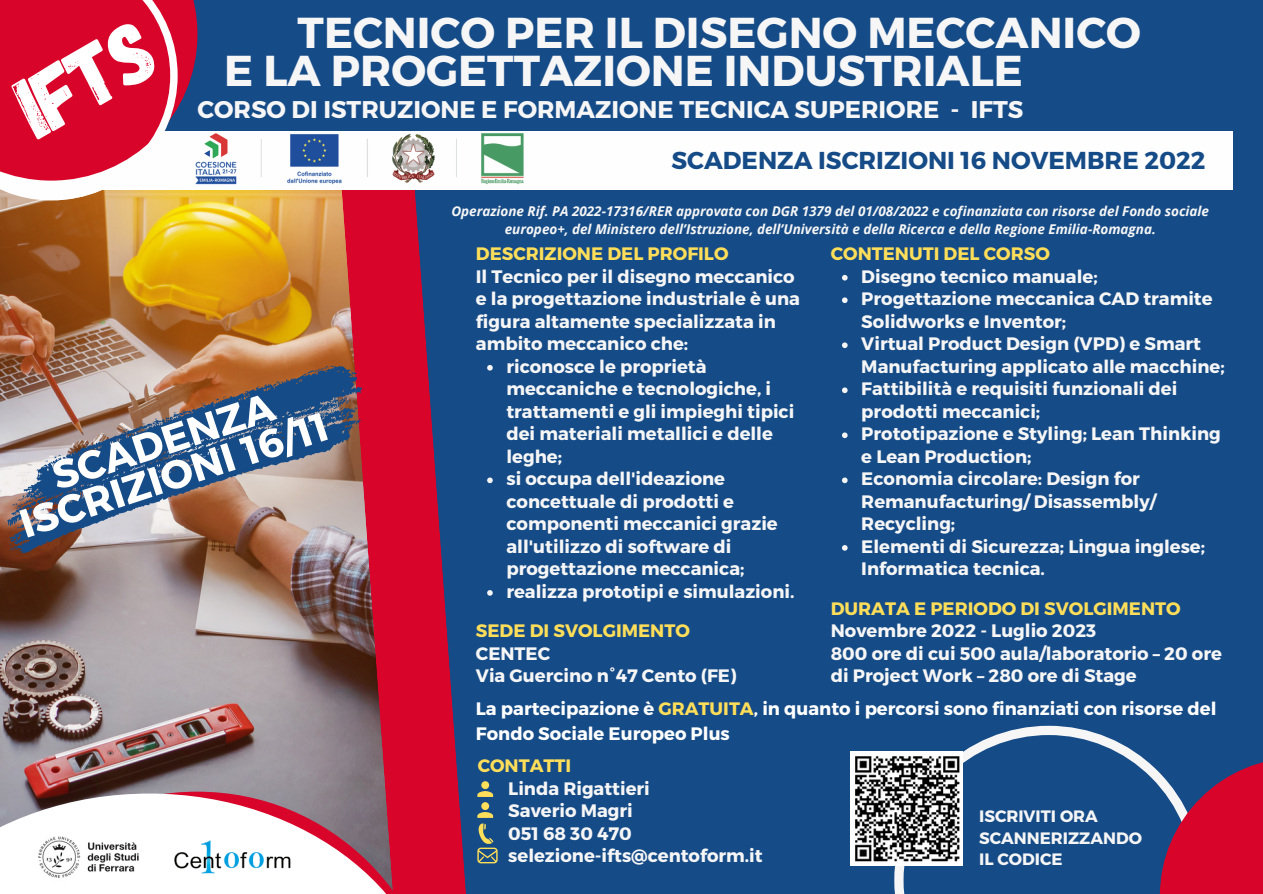
<style>
.page{position:relative;width:1263px;height:894px;background:#fff}
.page>*{position:absolute;margin:0;border:0;box-sizing:border-box;transform-origin:0 0}
.t1{font:86.55px "Gagalin";color:#fff}
.t2{font:700 43.2px/38.2px "Montserrat";color:#f6f6f6}
.t3{font:700 40.05px/35.4px "Montserrat";color:#fff;text-align:center}
.t4{font:700 24.45px "Montserrat";color:#154b87}
.t5{font:700 24.15px "Montserrat";color:#f6f6f6}
.t6{font:700 18px/22.5px "Montserrat";color:#f6f6f6}
.t7{font:700 18px/24.8px "Montserrat";color:#fff}
.t8{font:700 18px "Montserrat";color:#ffde59}
.t9{font:700 16.5px/21.3px "Montserrat";color:#f6f6f6}
.t10{font:italic 700 13.5px/18px "Open Sans";color:#f6f6f6;text-align:center}
.s1{color:#ffde59}
</style>
<div class="page">
<div style="left:0;top:0;width:1263px;height:893px;background:#154b87"></div>
<img style="left:0;top:192px;width:341px;height:599px">
<svg style="left:341px;top:192px;width:144px;height:701px;fill:#d90429"></svg>
<div style="left:51px;top:131px;width:1181px;height:58px;background:#fefefe"></div>
<svg style="left:0;top:791px;width:440px;height:102px;background:#daacb5"></svg>
<img style="left:33px;top:830px;width:112px;height:51px">
<img style="left:174px;top:839px;width:116px;height:34px">
<svg style="left:894px;top:725px;width:266px;height:168px"></svg>
<svg style="left:1160px;top:762px;width:103px;height:131px"></svg>
<img style="left:851px;top:751px;width:111px;height:114px">
<svg style="left:0;top:0;width:197px;height:200px;background:#da3450"></svg>
<svg style="left:476px;top:781px;width:22px;height:82px"></svg>
<img style="left:182px;top:124px;width:357px;height:68px">
<img style="left:0;top:354px;width:378px;height:202px">
<svg style="left:273px;top:382px;width:5px;height:5px"></svg>
<svg style="left:151px;top:418px;width:6px;height:7px"></svg>
<svg style="left:330px;top:399px;width:20px;height:14px"></svg>
<svg style="left:306px;top:365px;width:23px;height:10px"></svg>
<svg style="left:267px;top:424px;width:9px;height:4px"></svg>
<svg style="left:215px;top:396px;width:11px;height:5px"></svg>
<svg style="left:201px;top:401px;width:3px;height:4px"></svg>
<svg style="left:173px;top:411px;width:4px;height:3px"></svg>
<svg style="left:44px;top:454px;width:17px;height:8px"></svg>
<svg style="left:5px;top:494px;width:35px;height:35px"></svg>
<svg style="left:9px;top:542px;width:7px;height:10px"></svg>
<svg style="left:487px;top:365px;width:6px;height:5px"></svg>
<svg style="left:487px;top:477px;width:6px;height:6px"></svg>
<svg style="left:487px;top:590px;width:6px;height:5px"></svg>
<svg style="left:842px;top:275px;width:6px;height:5px"></svg>
<svg style="left:842px;top:297px;width:6px;height:6px"></svg>
<svg style="left:842px;top:342px;width:6px;height:6px"></svg>
<svg style="left:842px;top:387px;width:6px;height:6px"></svg>
<svg style="left:842px;top:432px;width:6px;height:6px"></svg>
<svg style="left:842px;top:477px;width:6px;height:6px"></svg>
<svg style="left:842px;top:545px;width:6px;height:5px"></svg>
<h1 class="t1" style="left:-4px;top:63px;width:145px;rotate:-29deg">IFTS</h1>
<h2 class="t2" style="left:224px;top:11px;width:918px;text-indent:73px">TECNICO PER IL DISEGNO MECCANICO<br>E LA PROGETTAZIONE INDUSTRIALE</h2>
<h3 class="t5" style="left:197px;top:93px;width:827px">CORSO DI ISTRUZIONE E FORMAZIONE TECNICA SUPERIORE - IFTS</h3>
<h3 class="t4" style="left:671px;top:144px;width:536px">SCADENZA ISCRIZIONI 16 NOVEMBRE 2022</h3>
<p class="t10" style="left:451px;top:202px;width:759px">Operazione Rif. PA 2022-17316/RER approvata con DGR 1379 del 01/08/2022 e cofinanziata con risorse del Fondo sociale europeo+, del Ministero dell’Istruzione, dell’Università e della Ricerca e della Regione Emilia-Romagna.</p>
<h3 class="t3" style="left:4px;top:472px;width:324px;rotate:-18deg">SCADENZA<br>ISCRIZIONI 16/11</h3>
<p class="t8" style="left:476px;top:242px;width:254px">DESCRIZIONE DEL PROFILO</p>
<p class="t6" style="left:476px;top:264px;width:326px">Il Tecnico per il disegno meccanico e la progettazione industriale è una figura altamente specializzata in ambito meccanico che:</p>
<p class="t6" style="left:506px;top:354px;width:289px">riconosce le proprietà meccaniche e tecnologiche, i trattamenti e gli impieghi tipici dei materiali metallici e delle leghe;<br>si occupa dell'ideazione concettuale di prodotti e componenti meccanici grazie all'utilizzo di software di progettazione meccanica; realizza prototipi e simulazioni.</p>
<p class="t8" style="left:476px;top:619px;width:216px">SEDE DI SVOLGIMENTO</p>
<p class="t6" style="left:476px;top:641px;width:262px">CENTEC<br>Via Guercino n°47 Cento (FE)</p>
<p class="t8" style="left:831px;top:242px;width:221px">CONTENUTI DEL CORSO</p>
<p class="t6" style="left:861px;top:264px;width:365px">Disegno tecnico manuale;<br>Progettazione meccanica CAD tramite<br>Solidworks e Inventor;<br>Virtual Product Design (VPD) e Smart<br>Manufacturing applicato alle macchine;<br>Fattibilità e requisiti funzionali dei prodotti meccanici;<br>Prototipazione e Styling; Lean Thinking e Lean Production;<br>Economia circolare: Design for<br>Remanufacturing/ Disassembly/<br>Recycling;<br>Elementi di Sicurezza; Lingua inglese;<br>Informatica tecnica.</p>
<p class="t8" style="left:831px;top:596px;width:351px">DURATA E PERIODO DI SVOLGIMENTO</p>
<p class="t6" style="left:831px;top:618px;width:393px">Novembre 2022 - Luglio 2023<br>800 ore di cui 500 aula/laboratorio – 20 ore di Project Work – 280 ore di Stage</p>
<p class="t7" style="left:476px;top:695px;width:742px">La partecipazione è <span class="s1">GRATUITA</span>, in quanto i percorsi sono finanziati con risorse del<br>Fondo Sociale Europeo Plus</p>
<p class="t8" style="left:478px;top:754px;width:95px">CONTATTI</p>
<p class="t6" style="left:508px;top:776px;width:256px">Linda Rigattieri<br>Saverio Magri<br>051 68 30 470 selezione-ifts@centoform.it</p>
<p class="t9" style="left:979px;top:804px;width:164px">ISCRIVITI ORA<br>SCANNERIZZANDO<br>IL CODICE</p>
</div>
